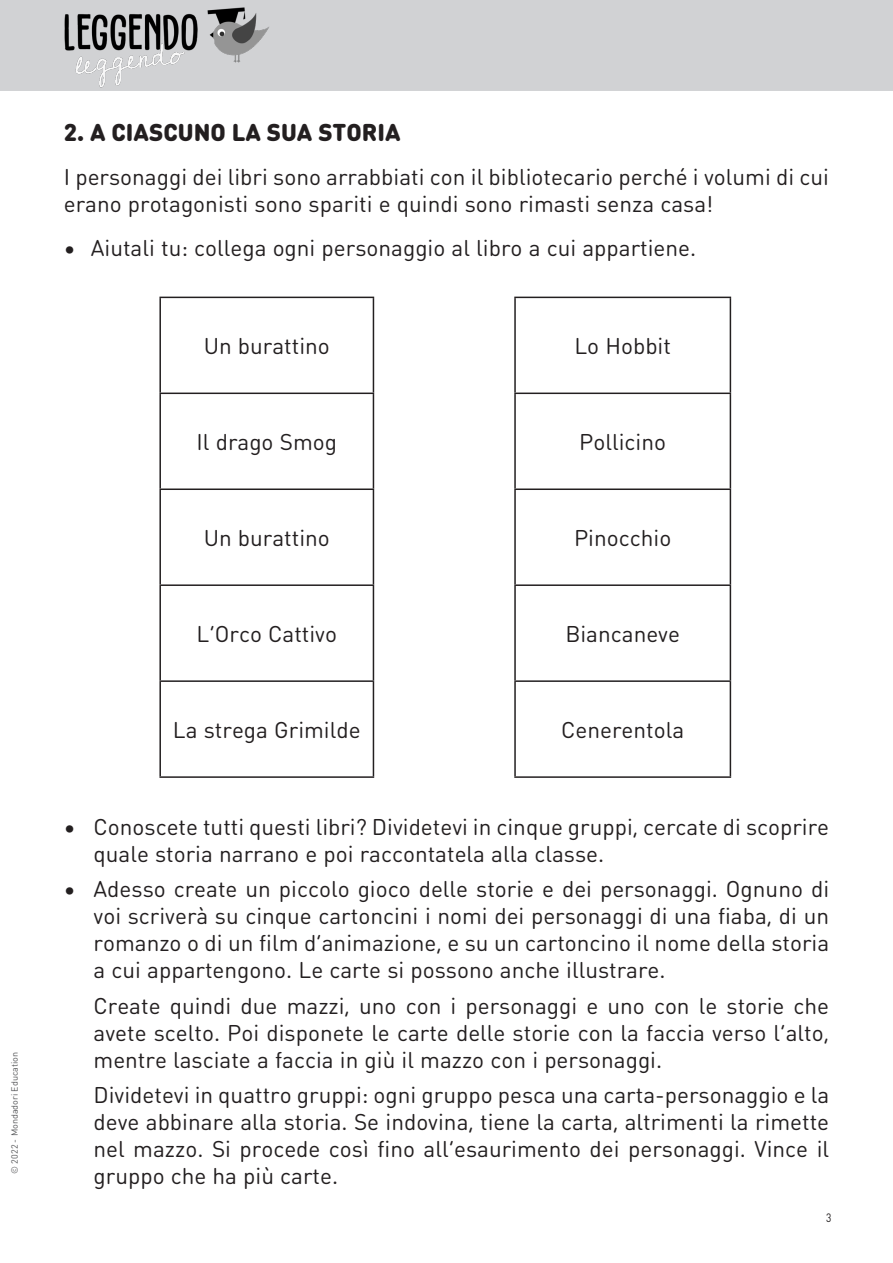
<style>
.page{position:relative;width:893px;height:1263px;background:#fff}
.page>*{position:absolute;margin:0;border:0;box-sizing:border-box;transform-origin:0 0}
.t1{font:900 24px "DIN Round Pro";color:#231f20}
.t2{font:22.5px/27px "DIN Round Pro";color:#231f20;text-align:justify}
.t3{font:12px "DIN Round Pro";color:#231f20;scale:.85 1}
.t4{font:9px "DIN Round Pro";color:#57585a}
</style>
<div class="page">
<div style="left:0;top:0;width:893px;height:91px;background:#d1d2d4"></div>
<img style="left:206px;top:7px;width:64px;height:57px">
<img style="left:64px;top:12px;width:134px;height:76px">
<hr style="left:159px;top:297px;width:215px;height:1px;background:#231f20">
<hr style="left:159px;top:298px;width:2px;height:95px;background:#231f20">
<hr style="left:373px;top:298px;width:1px;height:95px;background:#231f20">
<hr style="left:159px;top:393px;width:215px;height:1px;background:#231f20">
<hr style="left:159px;top:394px;width:2px;height:94px;background:#231f20">
<hr style="left:373px;top:394px;width:1px;height:94px;background:#231f20">
<hr style="left:159px;top:488px;width:215px;height:2px;background:#231f20">
<hr style="left:159px;top:490px;width:2px;height:94px;background:#231f20">
<hr style="left:373px;top:490px;width:1px;height:94px;background:#231f20">
<hr style="left:159px;top:584px;width:215px;height:2px;background:#231f20">
<hr style="left:159px;top:586px;width:2px;height:94px;background:#231f20">
<hr style="left:373px;top:586px;width:1px;height:94px;background:#231f20">
<hr style="left:159px;top:680px;width:215px;height:2px;background:#231f20">
<hr style="left:159px;top:682px;width:2px;height:94px;background:#231f20">
<hr style="left:373px;top:682px;width:1px;height:94px;background:#231f20">
<hr style="left:159px;top:776px;width:215px;height:2px;background:#231f20">
<hr style="left:514px;top:297px;width:217px;height:1px;background:#231f20">
<hr style="left:514px;top:298px;width:2px;height:95px;background:#231f20">
<hr style="left:730px;top:298px;width:1px;height:95px;background:#231f20">
<hr style="left:514px;top:393px;width:217px;height:1px;background:#231f20">
<hr style="left:514px;top:394px;width:2px;height:94px;background:#231f20">
<hr style="left:730px;top:394px;width:1px;height:94px;background:#231f20">
<hr style="left:514px;top:488px;width:217px;height:2px;background:#231f20">
<hr style="left:514px;top:490px;width:2px;height:94px;background:#231f20">
<hr style="left:730px;top:490px;width:1px;height:94px;background:#231f20">
<hr style="left:514px;top:584px;width:217px;height:2px;background:#231f20">
<hr style="left:514px;top:586px;width:2px;height:94px;background:#231f20">
<hr style="left:730px;top:586px;width:1px;height:94px;background:#231f20">
<hr style="left:514px;top:680px;width:217px;height:2px;background:#231f20">
<hr style="left:514px;top:682px;width:2px;height:94px;background:#231f20">
<hr style="left:730px;top:682px;width:1px;height:94px;background:#231f20">
<hr style="left:514px;top:776px;width:217px;height:2px;background:#231f20">
<p class="t4" style="left:8px;top:1174px;width:123px;rotate:-90deg">© 2022 - Mondadori Education</p>
<p class="t1" style="left:64px;top:114px;width:338px">2. A CIASCUNO LA SUA STORIA</p>
<p class="t2" style="left:64px;top:163px;width:767px">I personaggi dei libri sono arrabbiati con il bibliotecario perché i volumi di cui erano protagonisti sono spariti e quindi sono rimasti senza casa!</p>
<p class="t2" style="left:64px;top:234px;width:634px">• Aiutali tu: collega ogni personaggio al libro a cui appartiene.</p>
<p class="t2" style="left:204px;top:331px;width:128px">Un burattino</p>
<p class="t2" style="left:574px;top:331px;width:98px">Lo Hobbit</p>
<p class="t2" style="left:197px;top:427px;width:142px">Il drago Smog</p>
<p class="t2" style="left:579px;top:427px;width:88px">Pollicino</p>
<p class="t2" style="left:204px;top:523px;width:128px">Un burattino</p>
<p class="t2" style="left:574px;top:523px;width:99px">Pinocchio</p>
<p class="t2" style="left:197px;top:619px;width:142px">L’Orco Cattivo</p>
<p class="t2" style="left:565px;top:619px;width:116px">Biancaneve</p>
<p class="t2" style="left:173px;top:715px;width:189px">La strega Grimilde</p>
<p class="t2" style="left:561px;top:715px;width:124px">Cenerentola</p>
<p class="t2" style="left:94px;top:812px;width:737px;text-indent:-30px">• Conoscete tutti questi libri? Dividetevi in cinque gruppi, cercate di scoprire quale storia narrano e poi raccontatela alla classe.</p>
<p class="t2" style="left:94px;top:875px;width:737px;text-indent:-30px">• Adesso create un piccolo gioco delle storie e dei personaggi. Ognuno di voi scriverà su cinque cartoncini i nomi dei personaggi di una fiaba, di un romanzo o di un film d’animazione, e su un cartoncino il nome della storia a cui appartengono. Le carte si possono anche illustrare.</p>
<p class="t2" style="left:94px;top:991px;width:737px">Create quindi due mazzi, uno con i personaggi e uno con le storie che avete scelto. Poi disponete le carte delle storie con la faccia verso l’alto, mentre lasciate a faccia in giù il mazzo con i personaggi.</p>
<p class="t2" style="left:94px;top:1081px;width:737px">Dividetevi in quattro gruppi: ogni gruppo pesca una carta-personaggio e la deve abbinare alla storia. Se indovina, tiene la carta, altrimenti la rimette nel mazzo. Si procede così fino all’esaurimento dei personaggi. Vince il gruppo che ha più carte.</p>
<p class="t3" style="left:826px;top:1210px;width:8px">3</p>
</div>
